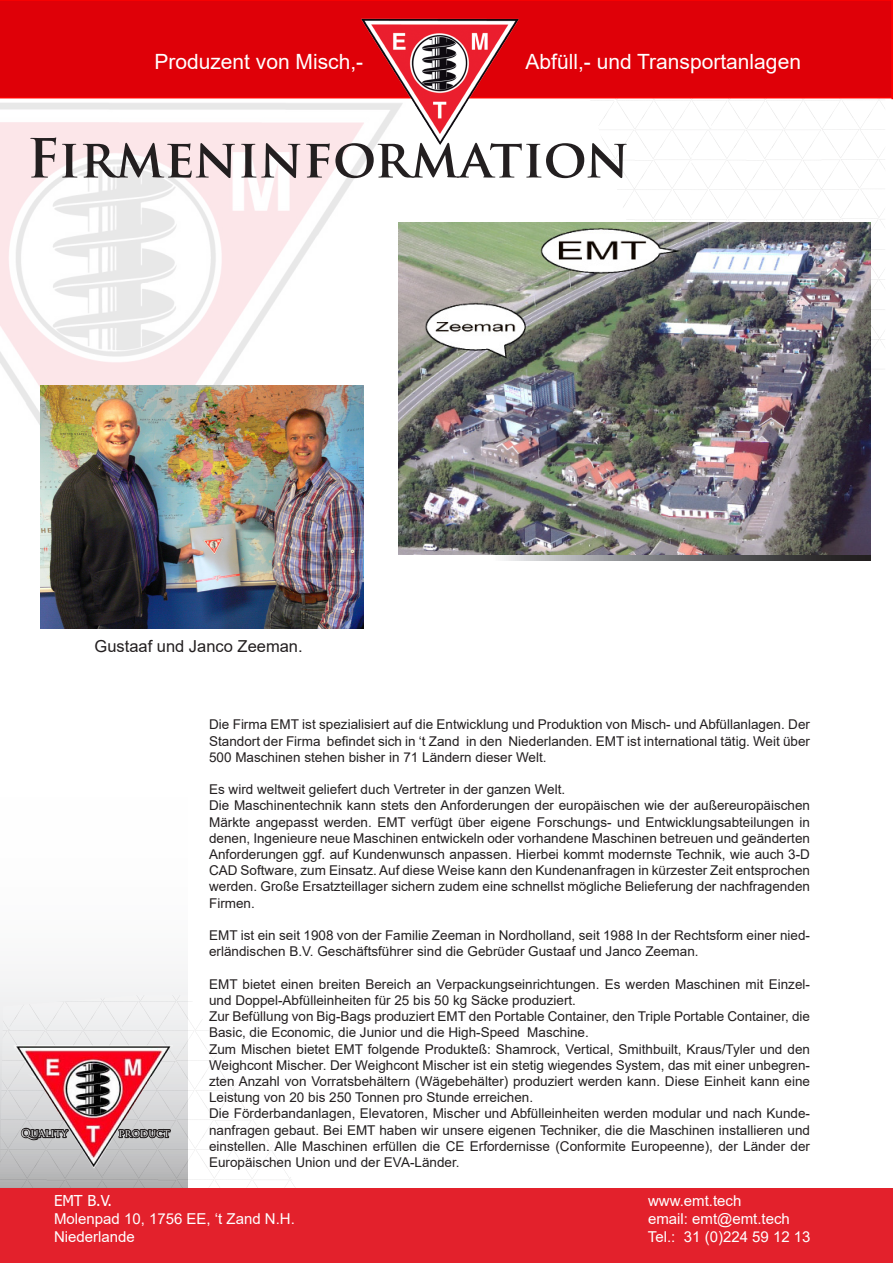
<style>
.page{position:relative;width:893px;height:1263px;background:#fff}
.page>*{position:absolute;margin:0;border:0;box-sizing:border-box;transform-origin:0 0}
.t1{font:700 52.5px "Trajan Pro";color:#231f20}
.t2{font:21px "Arial";color:#fff}
.t3{font:16.5px "Arial";color:#231f20}
.t4{font:15px "Arial";color:#fff}
.t5{font:15px "Tahoma";color:#fff}
.t6{font:13.5px/16.2px "Arial";color:#231f20;text-align:justify}
.t7{font:10.5px "Trajan Pro";color:#fff}
</style>
<div class="page">
<img style="left:0;top:995px;width:295px;height:193px">
<div style="left:0;top:0;width:891px;height:98px;background:#df0008"></div>
<svg style="left:891px;top:0;width:1px;height:99px"></svg>
<img style="left:0;top:103px;width:373px;height:442px">
<img style="left:358px;top:13px;width:162px;height:136px">
<div style="left:0;top:1188px;width:893px;height:75px;background:#e3212c"></div>
<hr style="left:892px;top:0;width:1px;height:105px;background:#231f20">
<img style="left:41px;top:386px;width:323px;height:243px">
<img style="left:398px;top:222px;width:473px;height:333px">
<img style="left:14px;top:1046px;width:158px;height:123px">
<svg style="left:20px;top:1118px;width:50px;height:30px"></svg>
<svg style="left:117px;top:1127px;width:55px;height:25px"></svg>
<p class="t2" style="left:154px;top:47px;width:210px">Produzent von Misch,-</p>
<p class="t2" style="left:525px;top:47px;width:277px">Abfüll,- und Transportanlagen</p>
<p class="t1" style="left:27px;top:126px;width:604px">Firmeninformation</p>
<p class="t3" style="left:94px;top:635px;width:210px">Gustaaf und Janco Zeeman.</p>
<p class="t7" style="left:21px;top:1126px;width:48px">QUALITY</p>
<p class="t7" style="left:119px;top:1126px;width:53px">PRODUCT</p>
<p class="t6" style="left:209px;top:716px;width:602px">Die Firma EMT ist spezialisiert auf die Entwicklung und Produktion von Misch- und Abfüllanlagen. Der Standort der Firma befindet sich in ‘t Zand in den Niederlanden. EMT ist international tätig. Weit über 500 Maschinen stehen bisher in 71 Ländern dieser Welt.</p>
<p class="t6" style="left:209px;top:781px;width:358px">Es wird weltweit geliefert duch Vertreter in der ganzen Welt.</p>
<p class="t6" style="left:209px;top:797px;width:602px">Die Maschinentechnik kann stets den Anforderungen der europäischen wie der außereuropäischen Märkte angepasst werden. EMT verfügt über eigene Forschungs- und Entwicklungsabteilungen in denen, Ingenieure neue Maschinen entwickeln oder vorhandene Maschinen betreuen und geänderten Anforderungen ggf. auf Kundenwunsch anpassen. Hierbei kommt modernste Technik, wie auch 3-D CAD Software, zum Einsatz. Auf diese Weise kann den Kundenanfragen in kürzester Zeit entsprochen werden. Große Ersatzteillager sichern zudem eine schnellst mögliche Belieferung der nachfragenden Firmen.</p>
<p class="t6" style="left:209px;top:927px;width:602px">EMT ist ein seit 1908 von der Familie Zeeman in Nordholland, seit 1988 In der Rechtsform einer nied&shy;erländischen B.V. Geschäftsführer sind die Gebrüder Gustaaf und Janco Zeeman.</p>
<p class="t6" style="left:209px;top:976px;width:602px">EMT bietet einen breiten Bereich an Verpackungseinrichtungen. Es werden Maschinen mit Einzel&shy;und Doppel-Abfülleinheiten für 25 bis 50 kg Säcke produziert.</p>
<p class="t6" style="left:209px;top:1008px;width:602px">Zur Befüllung von Big-Bags produziert EMT den Portable Container, den Triple Portable Container, die<br>Basic, die Economic, die Junior und die High-Speed Maschine.</p>
<p class="t6" style="left:209px;top:1040px;width:602px">Zum Mischen bietet EMT folgende Produkteß: Shamrock, Vertical, Smithbuilt, Kraus/Tyler und den Weighcont Mischer. Der Weighcont Mischer ist ein stetig wiegendes System, das mit einer unbegren&shy;zten Anzahl von Vorratsbehältern (Wägebehälter) produziert werden kann. Diese Einheit kann eine Leistung von 20 bis 250 Tonnen pro Stunde erreichen.</p>
<p class="t6" style="left:209px;top:1105px;width:602px">Die Förderbandanlagen, Elevatoren, Mischer und Abfülleinheiten werden modular und nach Kunde&shy;nanfragen gebaut. Bei EMT haben wir unsere eigenen Techniker, die die Maschinen installieren und einstellen. Alle Maschinen erfüllen die CE Erfordernisse (Conformite Europeenne), der Länder der Europäischen Union und der EVA-Länder.</p>
<p class="t5" style="left:54px;top:1190px;width:60px">EMT B.V.</p>
<p class="t4" style="left:648px;top:1190px;width:95px">www.emt.tech</p>
<p class="t4" style="left:54px;top:1208px;width:242px">Molenpad 10, 1756 EE, ‘t Zand N.H.</p>
<p class="t4" style="left:648px;top:1208px;width:143px">email: emt@emt.tech</p>
<p class="t4" style="left:54px;top:1226px;width:82px">Niederlande</p>
<p class="t4" style="left:648px;top:1226px;width:164px">Tel.: 31 (0)224 59 12 13</p>
</div>
